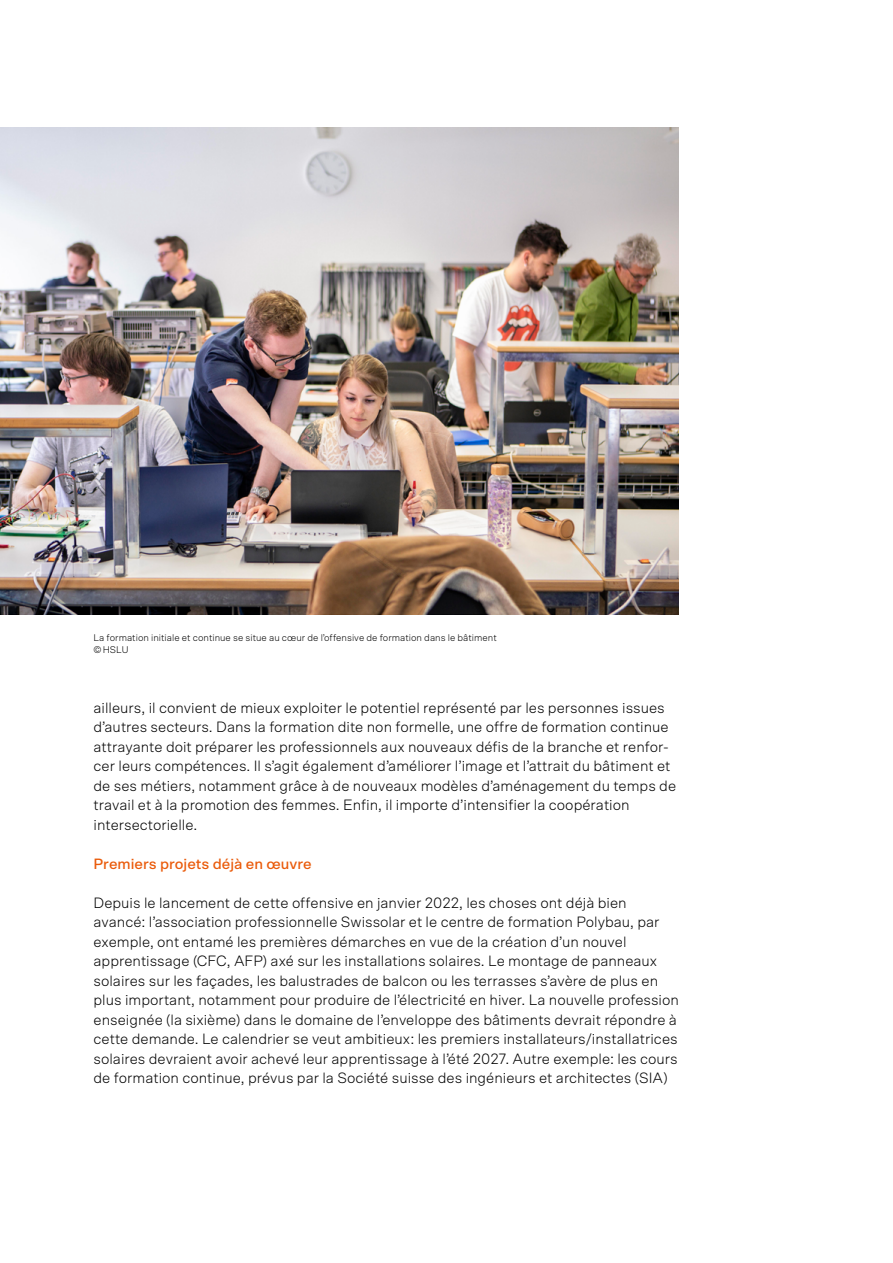
<style>
.page{position:relative;width:893px;height:1263px;background:#fff}
.page>*{position:absolute;margin:0;border:0;box-sizing:border-box;transform-origin:0 0}
.t1{font:300 15px/19.5px "Scto Grotesk A";color:#000}
.t2{font:500 15px "Scto Grotesk A";color:#ea5b0b}
.t3{font:300 9.75px/11.7px "Scto Grotesk A";color:#000}
</style>
<div class="page">
<img style="left:0;top:128px;width:679px;height:486px">
<p class="t3" style="left:94px;top:632px;width:405px">La formation initiale et continue se situe au cœur de l’offensive de formation dans le bâtiment ©HSLU</p>
<p class="t1" style="left:94px;top:697px;width:584px">ailleurs, il convient de mieux exploiter le potentiel représenté par les personnes issues d’autres secteurs. Dans la formation dite non formelle, une offre de formation continue attrayante doit préparer les professionnels aux nouveaux défis de la branche et renfor&shy;cer leurs compétences. Il s’agit également d’améliorer l’image et l’attrait du bâtiment et de ses métiers, notamment grâce à de nouveaux modèles d’aménagement du temps de travail et à la promotion des femmes. Enfin, il importe d’intensifier la coopération intersectorielle.</p>
<p class="t2" style="left:94px;top:854px;width:220px">Premiers projets déjà en œuvre</p>
<p class="t1" style="left:94px;top:892px;width:587px">Depuis le lancement de cette offensive en janvier 2022, les choses ont déjà bien avancé: l’association professionnelle Swissolar et le centre de formation Polybau, par exemple, ont entamé les premières démarches en vue de la création d’un nouvel apprentissage (CFC, AFP) axé sur les installations solaires. Le montage de panneaux solaires sur les façades, les balustrades de balcon ou les terrasses s’avère de plus en plus important, notamment pour produire de l’électricité en hiver. La nouvelle profession enseignée (la sixième) dans le domaine de l’enveloppe des bâtiments devrait répondre à cette demande. Le calendrier se veut ambitieux: les premiers installateurs/installatrices solaires devraient avoir achevé leur apprentissage à l’été 2027. Autre exemple: les cours de formation continue, prévus par la Société suisse des ingénieurs et architectes (SIA)</p>
</div>
